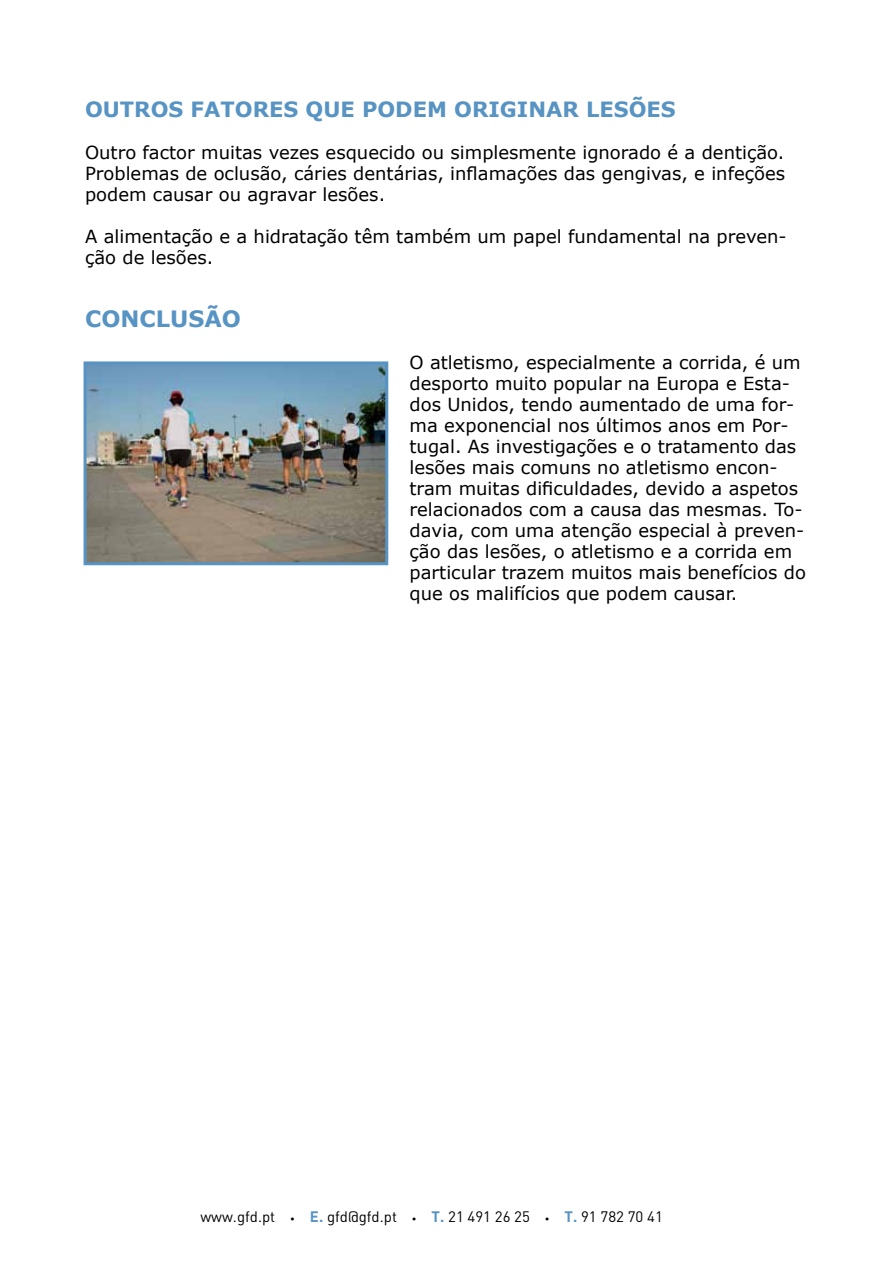
<style>
.page{position:relative;width:893px;height:1263px;background:#fff}
.page>*{position:absolute;margin:0;border:0;box-sizing:border-box;transform-origin:0 0}
.t1{font:700 22.5px "Verdana";color:#5793c3}
.t2{font:700 21px "Verdana";color:#5793c3}
.t3{font:18px/21px "Verdana";color:#000}
.t4{font:15px "DIN";color:#000}
.s1{font-size:9px}
.s2{font-weight:700;color:#5793c3}
</style>
<div class="page">
<img style="left:88px;top:365px;width:296px;height:196px">
<div style="left:84px;top:361px;width:304px;height:204px;border:3px solid #5793c3"></div>
<p class="t2" style="left:85px;top:94px;width:592px">OUTROS FATORES QUE PODEM ORIGINAR LESÕES</p>
<p class="t3" style="left:85px;top:142px;width:702px;text-align:justify">Outro factor muitas vezes esquecido ou simplesmente ignorado é a dentição.<br>Problemas de oclusão, cáries dentárias, inflamações das gengivas, e infeções podem causar ou agravar lesões.</p>
<p class="t3" style="left:85px;top:226px;width:703px">A alimentação e a hidratação têm também um papel fundamental na preven&shy;ção de lesões.</p>
<p class="t1" style="left:85px;top:303px;width:157px">CONCLUSÃO</p>
<p class="t3" style="left:410px;top:352px;width:398px">O atletismo, especialmente a corrida, é um desporto muito popular na Europa e Esta&shy;dos Unidos, tendo aumentado de uma for&shy;ma exponencial nos últimos anos em Por&shy;tugal. As investigações e o tratamento das lesões mais comuns no atletismo encon&shy;tram muitas dificuldades, devido a aspetos relacionados com a causa das mesmas. To&shy;davia, com uma atenção especial à preven&shy;ção das lesões, o atletismo e a corrida em particular trazem muitos mais benefícios do que os malifícios que podem causar.</p>
<p class="t4" style="left:200px;top:1207px;width:464px">www.gfd.pt <span class="s1">•</span> <span class="s2">E.</span> gfd@gfd.pt <span class="s1">•</span> <span class="s2">T.</span> 21 491 26 25 <span class="s1">•</span> <span class="s2">T.</span> 91 782 70 41</p>
</div>
